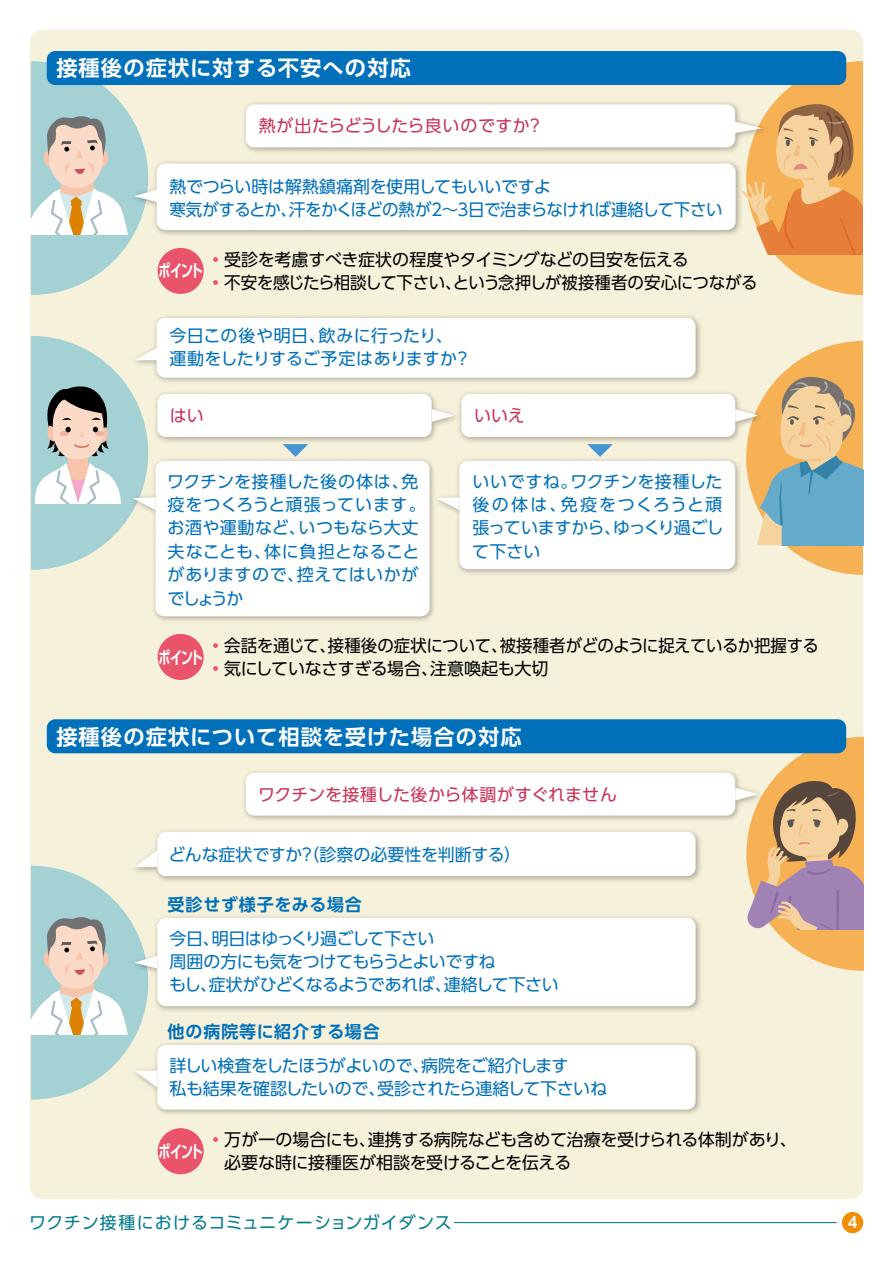
<style>
.page{position:relative;width:893px;height:1263px;background:#fff}
.page>*{position:absolute;margin:0;border:0;box-sizing:border-box;transform-origin:0 0}
.t1{font:700 21.3px "UD Shin Go Pr 6 N De";letter-spacing:.05em;color:#fff}
.t2{font:16.95px/23.4px "UD Shin Go Pr 6 N";letter-spacing:-.015em;color:#0070ba}
.t3{font:16.95px "UD Shin Go Pr 6 N";letter-spacing:-.02em;color:#000}
.t4{font:16.95px "UD Shin Go Pr 6 N";letter-spacing:.005em;color:#c93156}
.t5{font:16.95px "UD Shin Go Pr 6 N";letter-spacing:-.04em;color:#0070ba}
.t6{font:16.95px "UD Shin Go Pr 6 N";color:#000}
.t7{font:16.95px/23.4px "UD Shin Go Pr 6 N";letter-spacing:.03em;color:#0070ba}
.t8{font:16.95px "UD Shin Go Pr 6 N";letter-spacing:.05em;color:#007c8e}
.t9{font:700 16.95px "UD Shin Go Pr 6 N De";letter-spacing:.05em;color:#0070ba}
.t10{font:16.95px "UD Shin Go Pr 6 N";letter-spacing:.02em;color:#0070ba}
.t11{font:16.95px "UD Shin Go Pr 6 N";letter-spacing:-.035em;color:#0070ba}
.t12{font:16.95px "UD Shin Go Pr 6 N";letter-spacing:.015em;color:#0070ba}
.t13{font:16.95px/23.4px "UD Shin Go Pr 6 N";letter-spacing:.045em;color:#0070ba}
.t14{font:16.95px/23.4px "UD Shin Go Pr 6 N";letter-spacing:-.055em;color:#0070ba}
.t15{font:16.95px "UD Shin Go C Osez Pr 6 N De B";letter-spacing:-.08em;color:#fff}
.t16{font:16.95px "UD Shin Go Pr 6 N";letter-spacing:.035em;color:#0070ba}
.t17{font:16.95px "UD Shin Go Pr 6 N";letter-spacing:-.075em;color:#0070ba}
.t18{font:700 14.85px "UD Shin Go Pr 6 N De";color:#fff}
.s1{color:#e9546b}
</style>
<div class="page">
<div style="left:30px;top:30px;width:833px;height:1169px;background:#f6f1da;border-radius:13px"></div>
<div style="left:158px;top:1128px;width:46px;height:46px;background:#e9546b;border-radius:50%"></div>
<div style="left:158px;top:634px;width:46px;height:46px;background:#e9546b;border-radius:50%"></div>
<div style="left:158px;top:248px;width:46px;height:46px;background:#e9546b;border-radius:50%"></div>
<div style="left:47px;top:51px;width:799px;height:34px;background:#0070ba;border-radius:9px"></div>
<img style="left:244px;top:102px;width:487px;height:50px">
<div style="left:246px;top:104px;width:489px;height:43px;background:#fff;border-radius:9px"></div>
<svg style="left:731px;top:62px;width:132px;height:233px"></svg>
<img style="left:157px;top:157px;width:588px;height:82px">
<div style="left:157px;top:164px;width:579px;height:66px;background:#fff;border-radius:9px"></div>
<svg style="left:30px;top:61px;width:127px;height:234px"></svg>
<img style="left:155px;top:316px;width:546px;height:66px">
<div style="left:157px;top:318px;width:539px;height:60px;background:#fff;border-radius:9px"></div>
<img style="left:157px;top:392px;width:291px;height:50px">
<div style="left:157px;top:394px;width:275px;height:43px;background:#fff;border-radius:9px"></div>
<svg style="left:432px;top:409px;width:23px;height:13px"></svg>
<svg style="left:283px;top:444px;width:25px;height:10px"></svg>
<svg style="left:589px;top:446px;width:22px;height:8px"></svg>
<img style="left:154px;top:454px;width:280px;height:167px">
<div style="left:156px;top:461px;width:274px;height:155px;background:#fff;border-radius:9px"></div>
<svg style="left:31px;top:336px;width:126px;height:234px"></svg>
<img style="left:430px;top:454px;width:305px;height:124px">
<div style="left:459px;top:461px;width:276px;height:108px;background:#fff;border-radius:9px"></div>
<svg style="left:436px;top:497px;width:23px;height:13px"></svg>
<div style="left:47px;top:719px;width:799px;height:34px;background:#0070ba;border-radius:9px"></div>
<img style="left:244px;top:771px;width:491px;height:49px">
<div style="left:246px;top:773px;width:489px;height:43px;background:#fff;border-radius:9px"></div>
<svg style="left:735px;top:737px;width:128px;height:234px"></svg>
<img style="left:154px;top:830px;width:547px;height:51px">
<div style="left:157px;top:832px;width:539px;height:44px;background:#fff;border-radius:9px"></div>
<img style="left:157px;top:916px;width:544px;height:95px">
<div style="left:157px;top:918px;width:539px;height:88px;background:#fff;border-radius:9px"></div>
<img style="left:155px;top:1043px;width:546px;height:71px">
<div style="left:157px;top:1045px;width:539px;height:64px;background:#fff;border-radius:9px"></div>
<svg style="left:30px;top:850px;width:127px;height:249px"></svg>
<img style="left:455px;top:392px;width:280px;height:54px">
<div style="left:461px;top:394px;width:274px;height:43px;background:#fff;border-radius:9px"></div>
<svg style="left:735px;top:341px;width:128px;height:234px"></svg>
<div style="left:842px;top:1212px;width:21px;height:21px;background:#f18d00;border-radius:50%"></div>
<hr style="left:454px;top:1222px;width:383px;height:1px;background:#007c8e">
<p class="t1" style="left:56px;top:51px;width:356px">接種後の症状に対する不安への対応</p>
<p class="t4" style="left:259px;top:112px;width:273px">熱が出たらどうしたら良いのですか</p>
<p class="t4" style="left:527px;top:112px;width:19px">?</p>
<p class="t2" style="left:468px;top:174px;width:256px;text-indent:-299px">熱でつらい時は解熱鎮痛剤を使用してもいいですよ<br>日で治まらなければ連絡して下さい</p>
<p class="t2" style="left:169px;top:197px;width:129px">寒気がするとか、</p>
<p class="t11" style="left:289px;top:196px;width:144px">汗をかくほどの熱が</p>
<p class="t2" style="left:428px;top:197px;width:18px">２</p>
<p class="t2" style="left:455px;top:197px;width:18px">３</p>
<p class="t2" style="left:442px;top:197px;width:18px">～</p>
<p class="t15" style="left:159px;top:257px;width:46px">ポイント</p>
<p class="t3" style="left:207px;top:246px;width:483px"><span class="s1">・</span>受診を考慮すべき症状の程度やタイミングなどの目安を伝える</p>
<p class="t3" style="left:207px;top:269px;width:552px"><span class="s1">・</span>不安を感じたら相談して下さいという念押しが被接種者の安心につながる</p>
<p class="t3" style="left:445px;top:269px;width:18px">、</p>
<p class="t2" style="left:319px;top:323px;width:136px">飲みに行ったり、</p>
<p class="t16" style="left:169px;top:322px;width:158px">今日この後や明日、</p>
<p class="t2" style="left:169px;top:347px;width:289px">運動をしたりするご予定はありますか</p>
<p class="t2" style="left:454px;top:347px;width:19px">?</p>
<p class="t4" style="left:170px;top:402px;width:35px">はい</p>
<p class="t4" style="left:474px;top:402px;width:52px">いいえ</p>
<p class="t10" style="left:167px;top:467px;width:253px">ワクチンを接種した後の体は 免、</p>
<p class="t12" style="left:168px;top:491px;width:260px">疫をつくろうと頑張っています。</p>
<p class="t10" style="left:298px;top:514px;width:122px">いつもなら大丈</p>
<p class="t7" style="left:264px;top:516px;width:157px;text-indent:-97px">お酒や運動など、<br>体に負担となること</p>
<p class="t2" style="left:168px;top:539px;width:105px">夫なことも、</p>
<p class="t14" style="left:167px;top:562px;width:138px">がありますので、でしょうか</p>
<p class="t7" style="left:297px;top:562px;width:123px">控えてはいかが</p>
<p class="t2" style="left:570px;top:469px;width:154px">ワクチンを接種した</p>
<p class="t13" style="left:561px;top:469px;width:163px;text-indent:-88px">いいですね。<br>免疫をつくろうと頑</p>
<p class="t2" style="left:472px;top:492px;width:96px">後の体は、</p>
<p class="t17" style="left:613px;top:514px;width:112px">ゆっくり過ごし</p>
<p class="t2" style="left:472px;top:516px;width:150px">張っていますから、て下さい</p>
<p class="t15" style="left:159px;top:643px;width:46px">ポイント</p>
<p class="t3" style="left:500px;top:631px;width:321px">被接種者がどのように捉えているか把握する</p>
<p class="t3" style="left:207px;top:631px;width:130px"><span class="s1">・</span>会話を通じて、</p>
<p class="t6" style="left:328px;top:631px;width:181px">接種後の症状について、</p>
<p class="t3" style="left:207px;top:655px;width:232px"><span class="s1">・</span>気にしていなさすぎる場合、</p>
<p class="t6" style="left:430px;top:655px;width:120px">注意喚起も大切</p>
<p class="t1" style="left:56px;top:719px;width:467px">接種後の症状について相談を受けた場合の対応</p>
<p class="t4" style="left:258px;top:780px;width:360px">ワクチンを接種した後から体調がすぐれません</p>
<p class="t2" style="left:168px;top:843px;width:135px">どんな症状ですか</p>
<p class="t2" style="left:298px;top:843px;width:224px">？（診察の必要性を判断する(</p>
<p class="t9" style="left:168px;top:891px;width:196px">受診せず様子をみる場合</p>
<p class="t5" style="left:212px;top:924px;width:224px">明日はゆっくり過ごして下さい</p>
<p class="t2" style="left:169px;top:926px;width:52px">今日、</p>
<p class="t2" style="left:169px;top:949px;width:328px">周囲の方にも気をつけてもらうとよいですね</p>
<p class="t2" style="left:444px;top:973px;width:116px">連絡して下さい</p>
<p class="t5" style="left:209px;top:971px;width:245px">症状がひどくなるようであれば、</p>
<p class="t2" style="left:169px;top:973px;width:49px">もし、</p>
<p class="t9" style="left:168px;top:1018px;width:214px">他の病院等に紹介する場合</p>
<p class="t2" style="left:377px;top:1053px;width:231px;text-indent:-208px">詳しい検査をしたほうがよいので、<br>受診されたら連絡して下さいね</p>
<p class="t11" style="left:421px;top:1051px;width:149px">病院をご紹介します</p>
<p class="t2" style="left:169px;top:1076px;width:218px">私も結果を確認したいので、</p>
<p class="t15" style="left:159px;top:1138px;width:46px">ポイント</p>
<p class="t6" style="left:207px;top:1126px;width:170px"><span class="s1">・</span>万が一の場合にも、</p>
<p class="t3" style="left:368px;top:1126px;width:431px">連携する病院なども含めて治療を受けられる体制があり、</p>
<p class="t3" style="left:224px;top:1149px;width:349px">必要な時に接種医が相談を受けることを伝える</p>
<p class="t8" style="left:29px;top:1209px;width:424px">ワクチン接種におけるコミュニケーションガイダンス</p>
<p class="t18" style="left:848px;top:1210px;width:11px">4</p>
</div>
